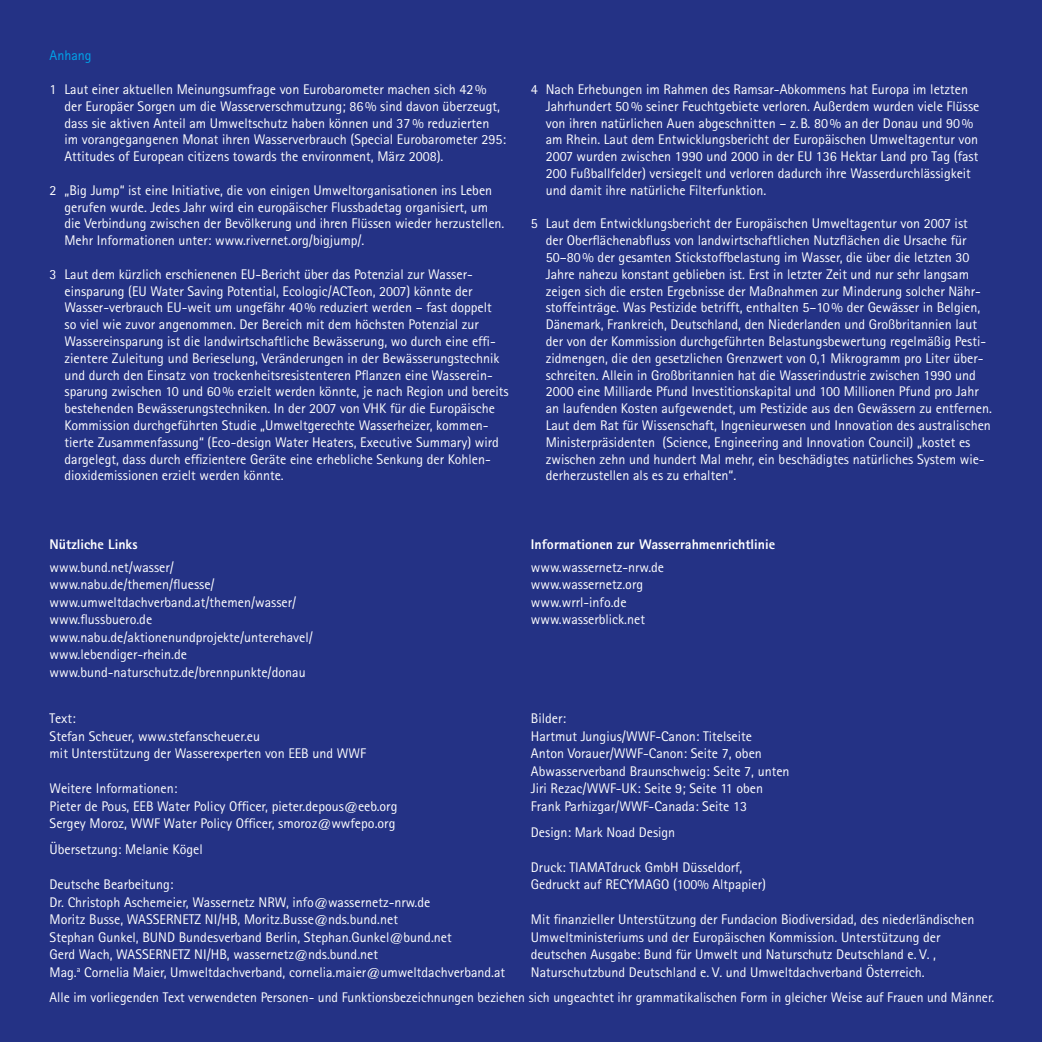
<style>
.page{position:relative;width:1042px;height:1042px;background:#243285}
.page>*{position:absolute;margin:0;border:0;box-sizing:border-box;transform-origin:0 0}
.bildbeschriftung_rot{font:14px/16.8px "Agfa Rotis Sans Serif";color:#fff}
.t1{font:800 14px "Agfa Rotis Sans Serif";color:#fff}
.t2{font:14px "Agfa Rotis Sans Serif";color:#00a6eb}
</style>
<div class="page">
<p class="t2" style="left:50px;top:47px;width:43px">Anhang</p>
<p class="bildbeschriftung_rot" style="left:64px;top:81px;width:443px;text-indent:-15px">1 Laut einer aktuellen Meinungsumfrage von Eurobarometer machen sich 42 % der Europäer Sorgen um die Wasserverschmutzung; 86 % sind davon überzeugt, dass sie aktiven Anteil am Umweltschutz haben können und 37 % reduzierten im vorangegangenen Monat ihren Wasserverbrauch (Special Eurobarometer 295:<br>Attitudes of European citizens towards the environment, März 2008).</p>
<p class="bildbeschriftung_rot" style="left:64px;top:181px;width:441px;text-indent:-15px">2 „Big Jump“ ist eine Initiative, die von einigen Umweltorganisationen ins Leben gerufen wurde. Jedes Jahr wird ein europäischer Flussbadetag organisiert, um die Verbindung zwischen der Bevölkerung und ihren Flüssen wieder herzustellen.<br>Mehr Informationen unter: www.rivernet.org/bigjump/.</p>
<p class="bildbeschriftung_rot" style="left:64px;top:265px;width:446px;text-indent:-15px">3 Laut dem kürzlich erschienenen EU-Bericht über das Potenzial zur Wasser&shy;einsparung (EU Water Saving Potential, Ecologic/ACTeon, 2007) könnte der Wasser-verbrauch EU-weit um ungefähr 40 % reduziert werden – fast doppelt<br>so viel wie zuvor angenommen. Der Bereich mit dem höchsten Potenzial zur Wassereinsparung ist die landwirtschaftliche Bewässerung, wo durch eine effi&shy;zientere Zuleitung und Berieselung, Veränderungen in der Bewässerungstechnik und durch den Einsatz von trockenheitsresistenteren Pflanzen eine Wasserein&shy;sparung zwischen 10 und 60 % erzielt werden könnte, je nach Region und bereits bestehenden Bewässerungstechniken. In der 2007 von VHK für die Europäische Kommission durchgeführten Studie „Umweltgerechte Wasserheizer, kommen&shy;tierte Zusammenfassung“ (Eco-design Water Heaters, Executive Summary) wird dargelegt, dass durch effizientere Geräte eine erhebliche Senkung der Kohlen&shy;dioxidemissionen erzielt werden könnte.</p>
<p class="bildbeschriftung_rot" style="left:546px;top:81px;width:435px;text-indent:-15px">4 Nach Erhebungen im Rahmen des Ramsar-Abkommens hat Europa im letzten Jahrhundert 50 % seiner Feuchtgebiete verloren. Außerdem wurden viele Flüsse von ihren natürlichen Auen abgeschnitten – z. B. 80 % an der Donau und 90 % am Rhein. Laut dem Entwicklungsbericht der Europäischen Umweltagentur von 2007 wurden zwischen 1990 und 2000 in der EU 136 Hektar Land pro Tag (fast 200 Fußballfelder) versiegelt und verloren dadurch ihre Wasserdurchlässigkeit und damit ihre natürliche Filterfunktion.</p>
<p class="bildbeschriftung_rot" style="left:546px;top:215px;width:447px;text-indent:-15px">5 Laut dem Entwicklungsbericht der Europäischen Umweltagentur von 2007 ist<br>der Oberflächenabfluss von landwirtschaftlichen Nutzflächen die Ursache für 50–80 % der gesamten Stickstoffbelastung im Wasser, die über die letzten 30<br>Jahre nahezu konstant geblieben ist. Erst in letzter Zeit und nur sehr langsam zeigen sich die ersten Ergebnisse der Maßnahmen zur Minderung solcher Nähr&shy;stoffeinträge. Was Pestizide betrifft, enthalten 5–10 % der Gewässer in Belgien, Dänemark, Frankreich, Deutschland, den Niederlanden und Großbritannien laut der von der Kommission durchgeführten Belastungsbewertung regelmäßig Pesti&shy;zidmengen, die den gesetzlichen Grenzwert von 0,1 Mikrogramm pro Liter über&shy;schreiten. Allein in Großbritannien hat die Wasserindustrie zwischen 1990 und 2000 eine Milliarde Pfund Investitionskapital und 100 Millionen Pfund pro Jahr an laufenden Kosten aufgewendet, um Pestizide aus den Gewässern zu entfernen.<br>Laut dem Rat für Wissenschaft, Ingenieurwesen und Innovation des australischen Ministerpräsidenten (Science, Engineering and Innovation Council) „kostet es zwischen zehn und hundert Mal mehr, ein beschädigtes natürliches System wie&shy;derherzustellen als es zu erhalten“.</p>
<p class="t1" style="left:50px;top:535px;width:89px">Nützliche Links</p>
<p class="bildbeschriftung_rot" style="left:50px;top:558px;width:126px">www.bund.net/wasser/</p>
<p class="bildbeschriftung_rot" style="left:50px;top:576px;width:167px">www.nabu.de/themen/fluesse/</p>
<p class="bildbeschriftung_rot" style="left:50px;top:593px;width:248px">www.umweltdachverband.at/themen/wasser/</p>
<p class="bildbeschriftung_rot" style="left:50px;top:611px;width:104px">www.flussbuero.de</p>
<p class="bildbeschriftung_rot" style="left:50px;top:628px;width:265px">www.nabu.de/aktionenundprojekte/unterehavel/</p>
<p class="bildbeschriftung_rot" style="left:50px;top:646px;width:139px">www.lebendiger-rhein.de</p>
<p class="bildbeschriftung_rot" style="left:50px;top:663px;width:258px">www.bund-naturschutz.de/brennpunkte/donau</p>
<p class="bildbeschriftung_rot" style="left:50px;top:710px;width:28px">Text:</p>
<p class="bildbeschriftung_rot" style="left:50px;top:727px;width:212px">Stefan Scheuer, www.stefanscheuer.eu</p>
<p class="bildbeschriftung_rot" style="left:50px;top:745px;width:318px">mit Unterstützung der Wasserexperten von EEB und WWF</p>
<p class="bildbeschriftung_rot" style="left:50px;top:780px;width:129px">Weitere Informationen:</p>
<p class="bildbeschriftung_rot" style="left:50px;top:797px;width:349px">Pieter de Pous, EEB Water Policy Officer, pieter.depous@eeb.org</p>
<p class="bildbeschriftung_rot" style="left:50px;top:815px;width:347px">Sergey Moroz, WWF Water Policy Officer, smoroz@wwfepo.org</p>
<p class="bildbeschriftung_rot" style="left:50px;top:841px;width:155px">Übersetzung: Melanie Kögel</p>
<p class="bildbeschriftung_rot" style="left:50px;top:876px;width:125px">Deutsche Bearbeitung:</p>
<p class="bildbeschriftung_rot" style="left:50px;top:893px;width:382px">Dr. Christoph Aschemeier, Wassernetz NRW, info@wassernetz-nrw.de</p>
<p class="bildbeschriftung_rot" style="left:50px;top:911px;width:350px">Moritz Busse, WASSERNETZ NI/HB, Moritz.Busse@nds.bund.net</p>
<p class="bildbeschriftung_rot" style="left:50px;top:928px;width:404px">Stephan Gunkel, BUND Bundesverband Berlin, Stephan.Gunkel@bund.net</p>
<p class="bildbeschriftung_rot" style="left:50px;top:946px;width:330px">Gerd Wach, WASSERNETZ NI/HB, wassernetz@nds.bund.net</p>
<p class="bildbeschriftung_rot" style="left:50px;top:963px;width:457px">Mag.<sup>a</sup> Cornelia Maier, Umweltdachverband, cornelia.maier@umweltdachverband.at</p>
<p class="t1" style="left:531px;top:535px;width:246px">Informationen zur Wasserrahmenrichtlinie</p>
<p class="bildbeschriftung_rot" style="left:531px;top:558px;width:135px">www.wassernetz-nrw.de</p>
<p class="bildbeschriftung_rot" style="left:531px;top:576px;width:114px">www.wassernetz.org</p>
<p class="bildbeschriftung_rot" style="left:531px;top:593px;width:97px">www.wrrl-info.de</p>
<p class="bildbeschriftung_rot" style="left:531px;top:611px;width:116px">www.wasserblick.net</p>
<p class="bildbeschriftung_rot" style="left:531px;top:710px;width:37px">Bilder:</p>
<p class="bildbeschriftung_rot" style="left:531px;top:727px;width:223px">Hartmut Jungius/WWF-Canon: Titelseite</p>
<p class="bildbeschriftung_rot" style="left:531px;top:745px;width:232px">Anton Vorauer/WWF-Canon: Seite 7, oben</p>
<p class="bildbeschriftung_rot" style="left:531px;top:762px;width:260px">Abwasserverband Braunschweig: Seite 7, unten</p>
<p class="bildbeschriftung_rot" style="left:531px;top:780px;width:234px">Jiri Rezac/WWF-UK: Seite 9; Seite 11 oben</p>
<p class="bildbeschriftung_rot" style="left:531px;top:797px;width:218px">Frank Parhizgar/WWF-Canada: Seite 13</p>
<p class="bildbeschriftung_rot" style="left:531px;top:823px;width:146px">Design: Mark Noad Design</p>
<p class="bildbeschriftung_rot" style="left:531px;top:858px;width:237px;line-height:17.5px">Druck: TIAMATdruck GmbH Düsseldorf,<br>Gedruckt auf RECYMAGO (100% Altpapier)</p>
<p class="bildbeschriftung_rot" style="left:531px;top:911px;width:445px;line-height:17.5px">Mit finanzieller Unterstützung der Fundacion Biodiversidad, des niederländischen Umweltministeriums und der Europäischen Kommission. Unterstützung der deutschen Ausgabe: Bund für Umwelt und Naturschutz Deutschland e. V. , Naturschutzbund Deutschland e. V. und Umweltdachverband Österreich.</p>
<p class="bildbeschriftung_rot" style="left:50px;top:989px;width:946px">Alle im vorliegenden Text verwendeten Personen- und Funktionsbezeichnungen beziehen sich ungeachtet ihr grammatikalischen Form in gleicher Weise auf Frauen und Männer.</p>
</div>
